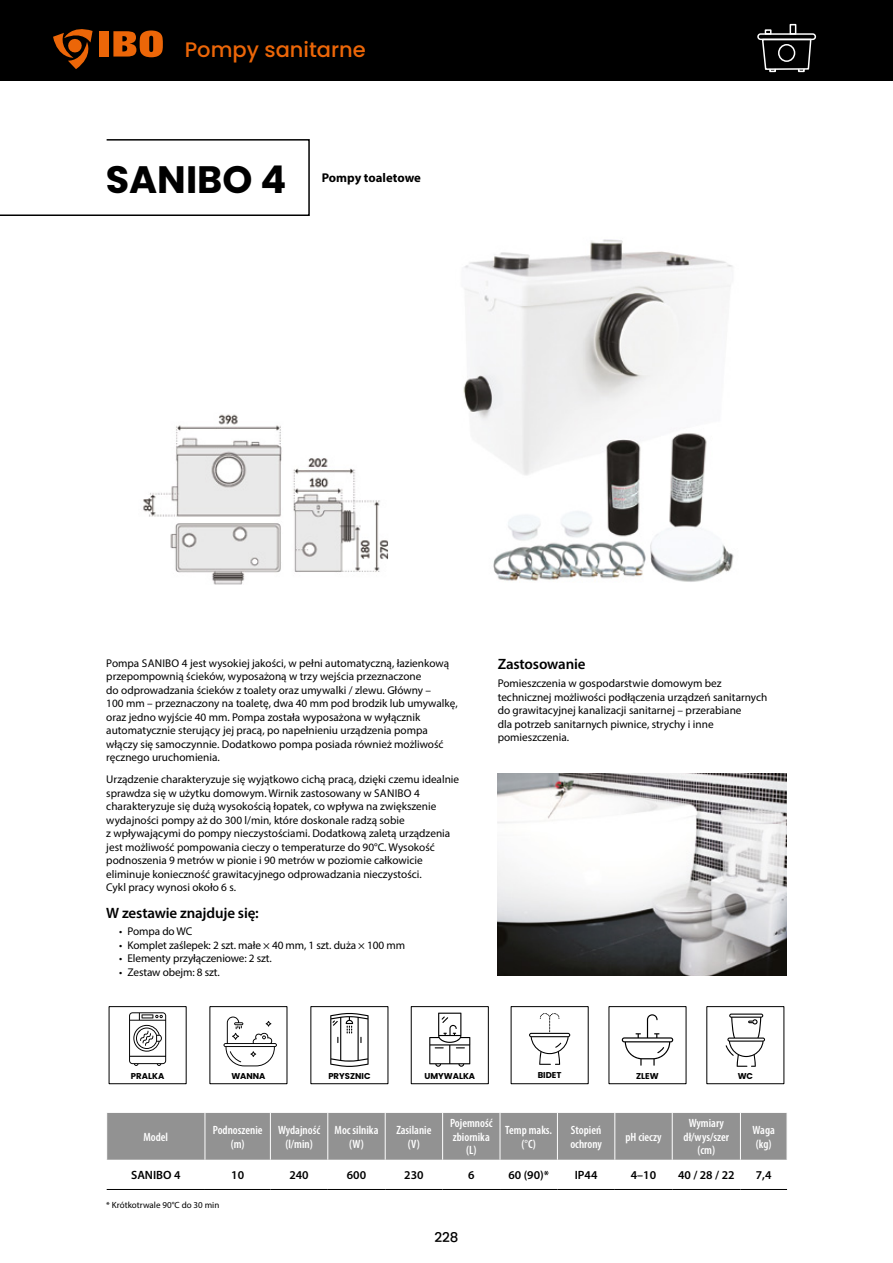
<style>
.page{position:relative;width:893px;height:1263px;background:#fff}
.page>*{position:absolute;margin:0;border:0;box-sizing:border-box;transform-origin:0 0}
.t1{font:700 38.25px "Poppins";color:#000}
.t2{font:500 21px "Poppins";color:#ec6608}
.t3{font:600 15px "Myriad Pro";letter-spacing:-.01em;color:#000}
.t4{font:500 13.5px "Poppins";color:#000}
.t5{font:700 12.75px "Myriad Pro";letter-spacing:-.005em;color:#000}
.t6{font:600 condensed 12px/13.5px "Myriad Pro";color:#fff;text-align:center}
.t7{font:600 12px "Myriad Pro";color:#000}
.t8{font:11.25px/13.5px "Myriad Pro";color:#000}
.t9{font:9px "Myriad Pro";color:#000}
.t10{font:700 8.55px "Poppins";color:#000}
</style>
<div class="page">
<div style="left:0;top:0;width:893px;height:81px;background:#000"></div>
<svg style="left:53px;top:29px;width:40px;height:40px"></svg>
<div style="left:99px;top:31px;width:10px;height:26px;background:#ec6608"></div>
<svg style="left:113px;top:30px;width:50px;height:27px"></svg>
<div style="left:757px;top:33px;width:59px;height:7px;border:2px solid #fff;border-radius:3px"></div>
<div style="left:790px;top:24px;width:6px;height:11px;border:2px solid #fff"></div>
<svg style="left:761px;top:29px;width:51px;height:43px"></svg>
<div style="left:778px;top:44px;width:17px;height:18px;border:2px solid #fff;border-radius:50%"></div>
<img style="left:463px;top:239px;width:271px;height:343px">
<img style="left:498px;top:774px;width:289px;height:201px">
<img style="left:143px;top:414px;width:245px;height:171px">
<div style="left:107px;top:1113px;width:680px;height:47px;background:#929292"></div>
<hr style="left:205px;top:1113px;width:1px;height:47px;background:#fff">
<hr style="left:270px;top:1113px;width:1px;height:47px;background:#fff">
<hr style="left:327px;top:1113px;width:1px;height:47px;background:#fff">
<hr style="left:385px;top:1113px;width:1px;height:47px;background:#fff">
<hr style="left:442px;top:1113px;width:1px;height:47px;background:#fff">
<hr style="left:500px;top:1113px;width:1px;height:47px;background:#fff">
<hr style="left:557px;top:1113px;width:1px;height:47px;background:#fff">
<hr style="left:614px;top:1113px;width:1px;height:47px;background:#fff">
<hr style="left:672px;top:1113px;width:1px;height:47px;background:#fff">
<hr style="left:740px;top:1113px;width:1px;height:47px;background:#fff">
<hr style="left:107px;top:1189px;width:98px;height:1px;background:#000">
<hr style="left:205px;top:1189px;width:65px;height:1px;background:#000">
<hr style="left:270px;top:1189px;width:58px;height:1px;background:#000">
<hr style="left:328px;top:1189px;width:57px;height:1px;background:#000">
<hr style="left:385px;top:1189px;width:58px;height:1px;background:#000">
<hr style="left:443px;top:1189px;width:57px;height:1px;background:#000">
<hr style="left:500px;top:1189px;width:57px;height:1px;background:#000">
<hr style="left:557px;top:1189px;width:58px;height:1px;background:#000">
<hr style="left:615px;top:1189px;width:57px;height:1px;background:#000">
<hr style="left:672px;top:1189px;width:68px;height:1px;background:#000">
<hr style="left:740px;top:1189px;width:47px;height:1px;background:#000">
<svg style="left:0;top:139px;width:310px;height:77px"></svg>
<svg style="left:622px;top:1014px;width:51px;height:52px"></svg>
<div style="left:609px;top:1006px;width:77px;height:78px;border:1px solid #000"></div>
<div style="left:209px;top:1006px;width:78px;height:78px;border:1px solid #000"></div>
<svg style="left:223px;top:1016px;width:54px;height:50px"></svg>
<div style="left:109px;top:1006px;width:78px;height:78px;border:1px solid #000"></div>
<svg style="left:129px;top:1012px;width:37px;height:54px"></svg>
<div style="left:310px;top:1006px;width:78px;height:78px;border:1px solid #000"></div>
<svg style="left:330px;top:1013px;width:39px;height:54px"></svg>
<div style="left:411px;top:1006px;width:78px;height:78px;border:1px solid #000"></div>
<svg style="left:429px;top:1013px;width:41px;height:54px"></svg>
<div style="left:511px;top:1006px;width:78px;height:78px;border:1px solid #000"></div>
<svg style="left:529px;top:1013px;width:41px;height:52px"></svg>
<div style="left:706px;top:1006px;width:78px;height:78px;border:1px solid #000"></div>
<svg style="left:726px;top:1013px;width:39px;height:54px"></svg>
<h2 class="t2" style="left:185px;top:37px;width:182px">Pompy sanitarne</h2>
<h1 class="t1" style="left:106px;top:158px;width:182px">SANIBO 4</h1>
<p class="t5" style="left:322px;top:170px;width:101px">Pompy toaletowe</p>
<p class="t8" style="left:106px;top:656px;width:353px">Pompa SANIBO 4 jest wysokiej jakości, w pełni automatyczną, łazienkową przepompownią ścieków, wyposażoną w trzy wejścia przeznaczone<br>do odprowadzania ścieków z toalety oraz umywalki / zlewu. Główny –<br>100 mm – przeznaczony na toaletę, dwa 40 mm pod brodzik lub umywalkę, oraz jedno wyjście 40 mm. Pompa została wyposażona w wyłącznik automatycznie sterujący jej pracą, po napełnieniu urządzenia pompa włączy się samoczynnie. Dodatkowo pompa posiada również możliwość ręcznego uruchomienia.</p>
<p class="t8" style="left:106px;top:772px;width:354px">Urządzenie charakteryzuje się wyjątkowo cichą pracą, dzięki czemu idealnie sprawdza się w użytku domowym. Wirnik zastosowany w SANIBO 4 charakteryzuje się dużą wysokością łopatek, co wpływa na zwiększenie wydajności pompy aż do 300 l/min, które doskonale radzą sobie<br>z wpływającymi do pompy nieczystościami. Dodatkową zaletą urządzenia jest możliwość pompowania cieczy o temperaturze do 90°C. Wysokość podnoszenia 9 metrów w pionie i 90 metrów w poziomie całkowicie eliminuje konieczność grawitacyjnego odprowadzania nieczystości.<br>Cykl pracy wynosi około 6 s.</p>
<h3 class="t3" style="left:106px;top:903px;width:154px">W zestawie znajduje się:</h3>
<p class="t8" style="left:119px;top:924px;width:75px">• Pompa do WC</p>
<p class="t8" style="left:119px;top:938px;width:287px">• Komplet zaślepek: 2 szt. małe × 40 mm, 1 szt. duża × 100 mm</p>
<p class="t8" style="left:119px;top:951px;width:154px">• Elementy przyłączeniowe: 2 szt.</p>
<p class="t8" style="left:119px;top:965px;width:102px">• Zestaw obejm: 8 szt.</p>
<h3 class="t3" style="left:498px;top:655px;width:89px">Zastosowanie</h3>
<p class="t8" style="left:498px;top:676px;width:271px">Pomieszczenia w gospodarstwie domowym bez technicznej możliwości podłączenia urządzeń sanitarnych do grawitacyjnej kanalizacji sanitarnej – przerabiane<br>dla potrzeb sanitarnych piwnice, strychy i inne pomieszczenia.</p>
<p class="t10" style="left:131px;top:1071px;width:35px">PRALKA</p>
<p class="t10" style="left:231px;top:1071px;width:36px">WANNA</p>
<p class="t10" style="left:328px;top:1071px;width:44px">PRYSZNIC</p>
<p class="t10" style="left:424px;top:1071px;width:52px">UMYWALKA</p>
<p class="t10" style="left:538px;top:1070px;width:25px">BIDET</p>
<p class="t10" style="left:636px;top:1071px;width:24px">ZLEW</p>
<p class="t10" style="left:738px;top:1071px;width:17px">WC</p>
<p class="t6" style="left:143px;top:1130px;width:26px">Model</p>
<p class="t6" style="left:213px;top:1123px;width:51px">Podnoszenie (m)</p>
<p class="t6" style="left:278px;top:1123px;width:44px">Wydajność (l/min)</p>
<p class="t6" style="left:335px;top:1123px;width:45px">Moc silnika (W)</p>
<p class="t6" style="left:396px;top:1123px;width:37px">Zasilanie (V)</p>
<p class="t6" style="left:450px;top:1116px;width:44px">Pojemność zbiornika (L)</p>
<p class="t6" style="left:505px;top:1123px;width:48px">Temp maks. (°C)</p>
<p class="t6" style="left:570px;top:1123px;width:33px;text-align:left">Stopień ochrony</p>
<p class="t6" style="left:625px;top:1130px;width:38px">pH cieczy</p>
<p class="t6" style="left:684px;top:1116px;width:47px">Wymiary dł/wys/szer (cm)</p>
<p class="t6" style="left:753px;top:1123px;width:24px;text-align:left">Waga (kg)</p>
<p class="t7" style="left:131px;top:1167px;width:51px">SANIBO 4</p>
<p class="t7" style="left:231px;top:1167px;width:14px">10</p>
<p class="t7" style="left:289px;top:1167px;width:21px">240</p>
<p class="t7" style="left:347px;top:1167px;width:21px">600</p>
<p class="t7" style="left:404px;top:1167px;width:21px">230</p>
<p class="t7" style="left:468px;top:1167px;width:8px">6</p>
<p class="t7" style="left:508px;top:1167px;width:42px">60 (90)*</p>
<p class="t7" style="left:575px;top:1167px;width:24px">IP44</p>
<p class="t7" style="left:631px;top:1167px;width:27px">4–10</p>
<p class="t7" style="left:678px;top:1167px;width:58px">40 / 28 / 22</p>
<p class="t7" style="left:756px;top:1167px;width:17px">7,4</p>
<p class="t9" style="left:106px;top:1199px;width:115px">* Krótkotrwale 90°C do 30 min</p>
<p class="t4" style="left:434px;top:1229px;width:26px">228</p>
</div>
